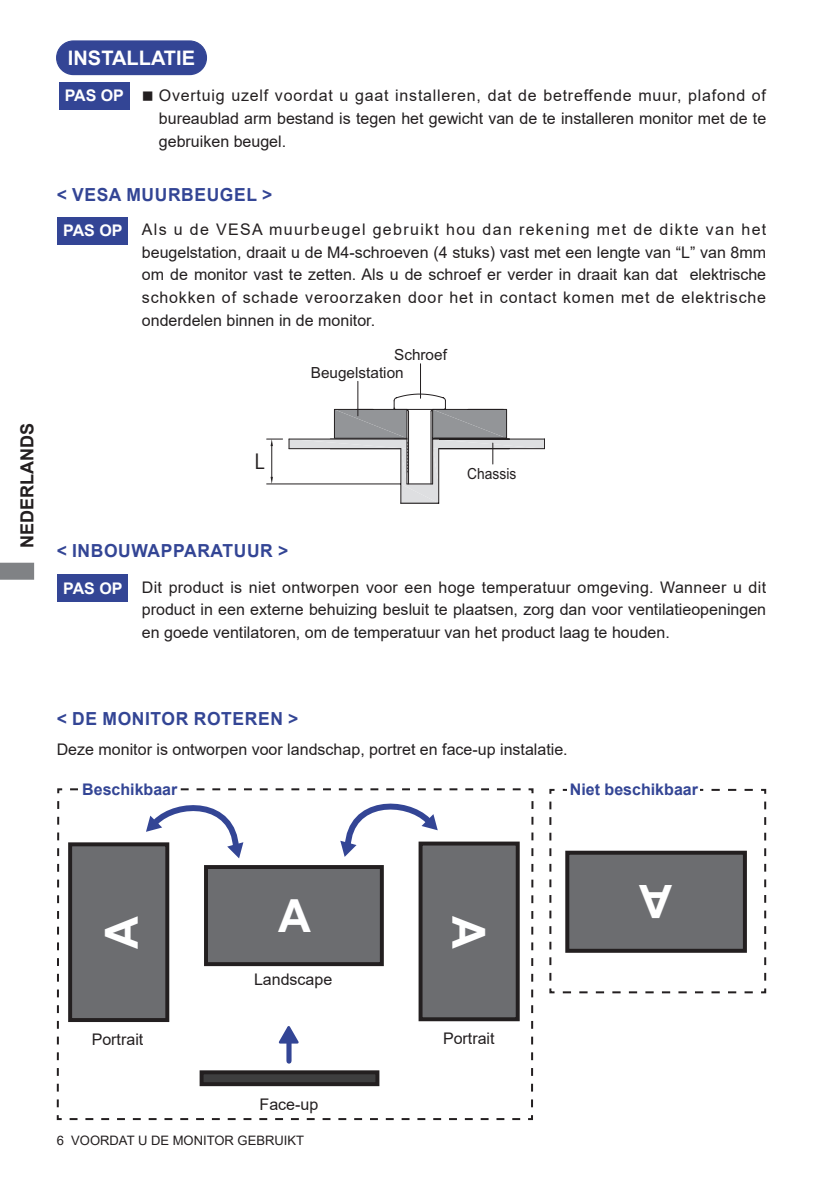
<style>
.page{position:relative;width:840px;height:1191px;background:#fff}
.page>*{position:absolute;margin:0;border:0;box-sizing:border-box;transform-origin:0 0}
.t1{font:700 46px "Arial";color:#fff}
.t2{font:700 45.6px "Arial";color:#fff}
.t3{font:20.4px "Koz Go Pro Regular 90 msp RKSJ H";color:#231f20}
.t4{font:700 20px "Arial";color:#fff}
.t5{font:700 18px "Arial";letter-spacing:.035em;color:#334595}
.t6{font:700 18px "Arial";color:#231f20}
.t7{font:16px/22.6px "Arial";color:#231f20;text-align:justify}
.t8{font:700 16px "Arial";color:#334595}
.t9{font:700 16px "Arial";color:#fff}
.t10{font:15.4px/18.4px "Arial";color:#231f20}
.t11{font:15.4px "Arial";color:#231f20;scale:.9 1}
.t12{font:13px "Arial";color:#231f20}
</style>
<div class="page">
<svg style="left:0;top:562px;width:34px;height:18px"></svg>
<hr style="left:400px;top:503px;width:38px;height:1px;background:#231f20">
<svg style="left:266px;top:363px;width:278px;height:140px"></svg>
<svg style="left:549px;top:788px;width:217px;height:206px"></svg>
<div style="left:567px;top:781px;width:133px;height:20px;background:#fff"></div>
<div style="left:57px;top:41px;width:149px;height:34px;background:#334595;border-radius:17px"></div>
<div style="left:56px;top:40px;width:151px;height:35px;border:1px solid #334595;border-radius:17px"></div>
<svg style="left:56px;top:788px;width:478px;height:333px"></svg>
<div style="left:206px;top:867px;width:175px;height:97px;background:#6c6d70"></div>
<div style="left:204px;top:865px;width:179px;height:101px;border:4px solid #231f20"></div>
<div style="left:420px;top:843px;width:97px;height:176px;background:#6c6d70"></div>
<div style="left:418px;top:841px;width:101px;height:180px;border:4px solid #231f20"></div>
<div style="left:70px;top:844px;width:97px;height:176px;background:#6c6d70"></div>
<div style="left:68px;top:842px;width:101px;height:180px;border:4px solid #231f20"></div>
<div style="left:201px;top:1072px;width:176px;height:12px;background:#3e3e3f"></div>
<div style="left:199px;top:1070px;width:180px;height:16px;border:4px solid #231f20"></div>
<svg style="left:275px;top:1022px;width:26px;height:23px"></svg>
<div style="left:286px;top:1042px;width:5px;height:19px;background:#334595"></div>
<svg style="left:146px;top:803px;width:97px;height:55px"></svg>
<svg style="left:340px;top:803px;width:97px;height:54px"></svg>
<div style="left:80px;top:781px;width:99px;height:20px;background:#fff"></div>
<div style="left:59px;top:82px;width:70px;height:27px;background:#334595"></div>
<div style="left:58px;top:217px;width:70px;height:27px;background:#334595"></div>
<div style="left:58px;top:574px;width:70px;height:28px;background:#334595"></div>
<p class="t6" style="left:14px;top:548px;width:126px;rotate:-90deg">NEDERLANDS</p>
<p class="t4" style="left:68px;top:44px;width:129px">INSTALLATIE</p>
<p class="t9" style="left:65px;top:84px;width:61px">PAS OP</p>
<p class="t7" style="left:159px;top:84px;width:608px;text-indent:-17px">■ Overtuig uzelf voordat u gaat installeren, dat de betreffende muur, plafond of bureaublad arm bestand is tegen het gewicht van de te installeren monitor met de te gebruiken beugel.</p>
<p class="t5" style="left:57px;top:182px;width:217px">&lt; VESA MUURBEUGEL &gt;</p>
<p class="t9" style="left:63px;top:219px;width:61px">PAS OP</p>
<p class="t7" style="left:142px;top:218px;width:625px">Als u de VESA muurbeugel gebruikt hou dan rekening met de dikte van het beugelstation, draait u de M4-schroeven (4 stuks) vast met een lengte van “L” van 8mm om de monitor vast te zetten. Als u de schroef er verder in draait kan dat elektrische schokken of schade veroorzaken door het in contact komen met de elektrische onderdelen binnen in de monitor.</p>
<p class="t10" style="left:311px;top:345px;width:137px;text-indent:83px">Schroef<br>Beugelstation</p>
<p class="t3" style="left:254px;top:448px;width:12px">L</p>
<p class="t11" style="left:467px;top:463px;width:56px">Chassis</p>
<p class="t5" style="left:57px;top:538px;width:233px">&lt; INBOUWAPPARATUUR &gt;</p>
<p class="t9" style="left:63px;top:577px;width:61px">PAS OP</p>
<p class="t7" style="left:142px;top:576px;width:625px">Dit product is niet ontworpen voor een hoge temperatuur omgeving. Wanneer u dit product in een externe behuizing besluit te plaatsen, zorg dan voor ventilatieopeningen en goede ventilatoren, om de temperatuur van het product laag te houden.</p>
<p class="t5" style="left:57px;top:706px;width:243px">&lt; DE MONITOR ROTEREN &gt;</p>
<p class="t7" style="left:57px;top:738px;width:512px">Deze monitor is ontworpen voor landschap, portret en face-up instalatie.</p>
<p class="t8" style="left:82px;top:777px;width:97px">Beschikbaar</p>
<p class="t8" style="left:569px;top:777px;width:130px">Niet beschikbaar</p>
<h2 class="t2" style="left:89px;top:949px;width:34px;rotate:-90deg">A</h2>
<p class="t7" style="left:92px;top:1027px;width:53px">Portrait</p>
<h2 class="t2" style="left:278px;top:884px;width:34px">A</h2>
<p class="t7" style="left:254px;top:967px;width:80px">Landscape</p>
<p class="t7" style="left:259px;top:1093px;width:60px">Face-up</p>
<p class="t12" style="left:57px;top:1131px;width:249px">6 VOORDAT U DE MONITOR GEBRUIKT</p>
<h2 class="t2" style="left:500px;top:915px;width:34px;rotate:90deg">A</h2>
<p class="t7" style="left:443px;top:1027px;width:53px">Portrait</p>
<h1 class="t1" style="left:671px;top:933px;width:35px;rotate:-180deg">A</h1>
</div>
